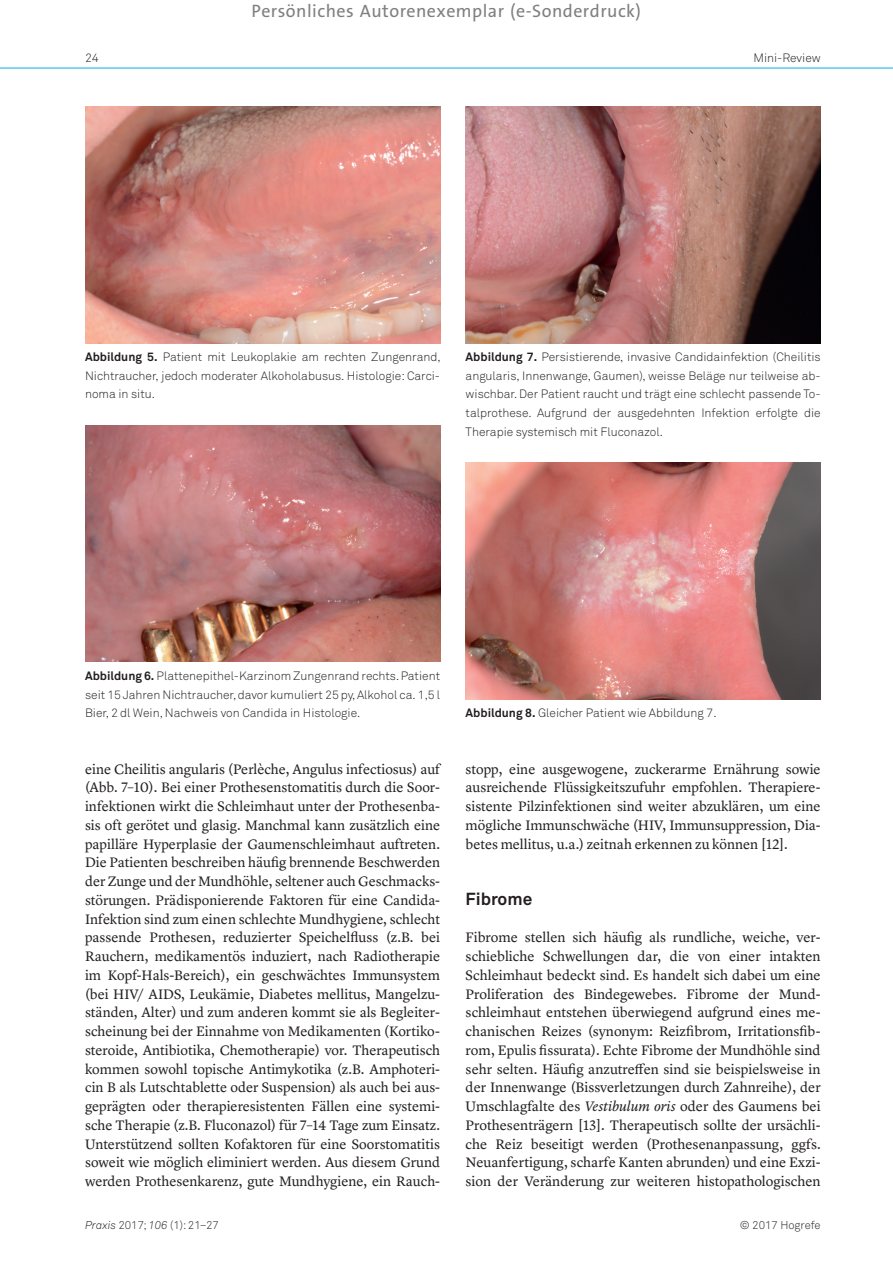
<style>
.page{position:relative;width:893px;height:1263px;background:#fff}
.page>*{position:absolute;margin:0;border:0;box-sizing:border-box;transform-origin:0 0}
.t1{font:18px "The Sans B5 Plain";letter-spacing:.025em;color:#7f7f7f}
.t2{font:700 17.25px "Akkurat Pro";color:#231f20}
.t3{font:14.25px/18.8px "Lyon Text";color:#231f20;text-align:justify}
.t4{font:300 12px/18.8px "Akkurat Pro";color:#231f20;text-align:justify}
.t5{font:300 11.25px "Akkurat Pro";color:#231f20}
.s1{font-weight:700}
.s2{font-style:italic}
</style>
<div class="page">
<hr style="left:0;top:68px;width:892px;height:1px;background:#00aeef">
<img style="left:85px;top:106px;width:355px;height:237px">
<img style="left:85px;top:425px;width:355px;height:237px">
<img style="left:466px;top:106px;width:355px;height:237px">
<img style="left:466px;top:463px;width:355px;height:236px">
<p class="t1" style="left:251px;top:1px;width:391px">Persönliches Autorenexemplar (e-Sonderdruck)</p>
<p class="t4" style="left:85px;top:49px;width:15px">24</p>
<p class="t4" style="left:753px;top:49px;width:69px">Mini-Review</p>
<p class="t4" style="left:85px;top:347px;width:357px"><span class="s1">Abbildung 5.</span> Patient mit Leukoplakie am rechten Zungenrand, Nichtraucher, jedoch moderater Alkoholabusus. Histologie: Carci&shy;noma in situ.</p>
<p class="t4" style="left:466px;top:347px;width:357px"><span class="s1">Abbildung 7.</span> Persistierende, invasive Candidainfektion (Cheilitis angularis, Innenwange, Gaumen), weisse Beläge nur teilweise ab&shy;wischbar. Der Patient raucht und trägt eine schlecht passende To&shy;talprothese. Aufgrund der ausgedehnten Infektion erfolgte die Therapie systemisch mit Fluconazol.</p>
<p class="t4" style="left:85px;top:666px;width:357px"><span class="s1">Abbildung 6.</span> Plattenepithel-Karzinom Zungenrand rechts. Patient seit 15 Jahren Nichtraucher, davor kumuliert 25 py, Alkohol ca. 1,5 l Bier, 2 dl Wein, Nachweis von Candida in Histologie.</p>
<p class="t4" style="left:466px;top:704px;width:252px"><span class="s1">Abbildung 8.</span> Gleicher Patient wie Abbildung 7.</p>
<p class="t3" style="left:85px;top:758px;width:357px">eine Cheilitis angularis (Perlèche, Angulus infectiosus) auf (Abb. 7–10). Bei einer Prothesenstomatitis durch die Soor&shy;infektionen wirkt die Schleimhaut unter der Prothesenba&shy;sis oft gerötet und glasig. Manchmal kann zusätzlich eine papilläre Hyperplasie der Gaumenschleimhaut auftreten.<br>Die Patienten beschreiben häufig brennende Beschwerden der Zunge und der Mundhöhle, seltener auch Geschmacks&shy;störungen. Prädisponierende Faktoren für eine Candida-Infektion sind zum einen schlechte Mundhygiene, schlecht passende Prothesen, reduzierter Speichelfluss (z.B. bei Rauchern, medikamentös induziert, nach Radiotherapie im Kopf-Hals-Bereich), ein geschwächtes Immunsystem (bei HIV/ AIDS, Leukämie, Diabetes mellitus, Mangelzu&shy;ständen, Alter) und zum anderen kommt sie als Begleiter&shy;scheinung bei der Einnahme von Medikamenten (Kortiko&shy;steroide, Antibiotika, Chemotherapie) vor. Therapeutisch kommen sowohl topische Antimykotika (z.B. Amphoteri&shy;cin B als Lutschtablette oder Suspension) als auch bei aus&shy;geprägten oder therapieresistenten Fällen eine systemi&shy;sche Therapie (z.B. Fluconazol) für 7–14 Tage zum Einsatz.<br>Unterstützend sollten Kofaktoren für eine Soorstomatitis soweit wie möglich eliminiert werden. Aus diesem Grund werden Prothesenkarenz, gute Mundhygiene, ein Rauch-</p>
<p class="t3" style="left:466px;top:758px;width:357px">stopp, eine ausgewogene, zuckerarme Ernährung sowie ausreichende Flüssigkeitszufuhr empfohlen. Therapiere&shy;sistente Pilzinfektionen sind weiter abzuklären, um eine mögliche Immunschwäche (HIV, Immunsuppression, Dia&shy;betes mellitus, u.a.) zeitnah erkennen zu können [12].</p>
<p class="t2" style="left:466px;top:888px;width:68px">Fibrome</p>
<p class="t3" style="left:466px;top:927px;width:357px">Fibrome stellen sich häufig als rundliche, weiche, ver&shy;schiebliche Schwellungen dar, die von einer intakten Schleimhaut bedeckt sind. Es handelt sich dabei um eine Proliferation des Bindegewebes. Fibrome der Mund&shy;schleimhaut entstehen überwiegend aufgrund eines me&shy;chanischen Reizes (synonym: Reizfibrom, Irritationsfib&shy;rom, Epulis fissurata). Echte Fibrome der Mundhöhle sind sehr selten. Häufig anzutreffen sind sie beispielsweise in der Innenwange (Bissverletzungen durch Zahnreihe), der Umschlagfalte des <span class="s2">Vestibulum oris</span> oder des Gaumens bei Prothesenträgern [13]. Therapeutisch sollte der ursächli&shy;che Reiz beseitigt werden (Prothesenanpassung, ggfs.<br>Neuanfertigung, scharfe Kanten abrunden) und eine Exzi&shy;sion der Veränderung zur weiteren histopathologischen</p>
<p class="t5" style="left:85px;top:1219px;width:135px"><span class="s2">Praxis</span> 2017; <span class="s2">106</span> (1): 21–27</p>
<p class="t5" style="left:740px;top:1219px;width:82px">© 2017 Hogrefe</p>
</div>
